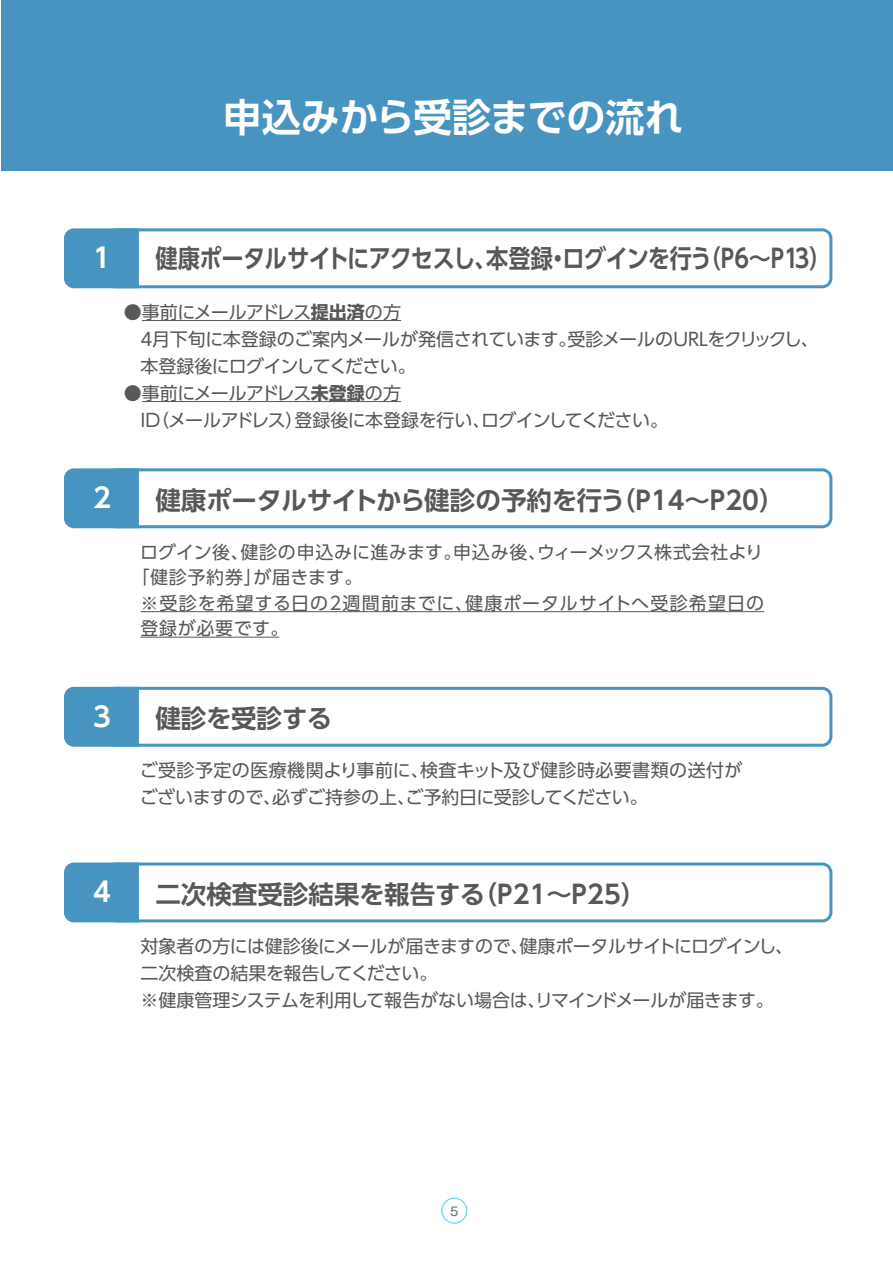
<style>
.page{position:relative;width:893px;height:1263px;background:#fff}
.page>*{position:absolute;margin:0;border:0;box-sizing:border-box;transform-origin:0 0}
.t1{font:700 39px "UD Shin Go Pro De";letter-spacing:-.005em;color:#fff}
.t2{font:700 27px "UD Shin Go Pro De";color:#fff}
.t3{font:700 25.5px "UD Shin Go Pro De";letter-spacing:-.015em;color:#57585a}
.t4{font:700 25.5px "UD Shin Go Pro De";letter-spacing:-.015em;color:#57585a;scale:.87 1}
.t5{font:18px/27px "UD Shin Go Pro";letter-spacing:-.03em;color:#57585a}
.t6{font:18px/27px "UD Shin Go Pro";letter-spacing:-.005em;color:#57585a}
.t7{font:18px/27px "UD Shin Go Pro";letter-spacing:-.025em;color:#57585a}
.t8{font:18px "UD Shin Go Pro";letter-spacing:.055em;color:#57585a}
.t9{font:18px "UD Shin Go Pro";letter-spacing:.04em;color:#57585a}
.t10{font:12px "Gothic MB101 Upr";color:#6c6d70}
.s1{font-weight:700}
</style>
<div class="page">
<div style="left:2px;top:0;width:891px;height:170px;background:#4794c0"></div>
<svg style="left:64px;top:228px;width:78px;height:61px;background:#529ac4"></svg>
<div style="left:106px;top:228px;width:726px;height:60px;border:3px solid #4794c0;border-radius:9px"></div>
<hr style="left:142px;top:320px;width:169px;height:1px;background:#57585a">
<hr style="left:311px;top:320px;width:54px;height:1px;background:#57585a">
<hr style="left:365px;top:320px;width:36px;height:1px;background:#57585a">
<hr style="left:142px;top:401px;width:169px;height:1px;background:#57585a">
<hr style="left:311px;top:401px;width:54px;height:1px;background:#57585a">
<hr style="left:365px;top:401px;width:36px;height:1px;background:#57585a">
<svg style="left:64px;top:468px;width:78px;height:61px;background:#529ac4"></svg>
<div style="left:106px;top:468px;width:726px;height:60px;border:3px solid #4794c0;border-radius:9px"></div>
<hr style="left:140px;top:611px;width:624px;height:1px;background:#57585a">
<hr style="left:140px;top:637px;width:139px;height:1px;background:#57585a">
<svg style="left:64px;top:686px;width:78px;height:61px;background:#529ac4"></svg>
<div style="left:106px;top:687px;width:726px;height:60px;border:3px solid #4794c0;border-radius:9px"></div>
<svg style="left:64px;top:862px;width:78px;height:61px;background:#529ac3"></svg>
<div style="left:106px;top:862px;width:726px;height:60px;border:3px solid #4794c0;border-radius:9px"></div>
<div style="left:441px;top:1198px;width:26px;height:25px;border:1px solid #6bcff6;border-radius:50%"></div>
<h1 class="t1" style="left:223px;top:86px;width:462px">申込みから受診までの流れ</h1>
<h2 class="t2" style="left:93px;top:236px;width:19px">1</h2>
<h3 class="t4" style="left:155px;top:238px;width:778px">健康ポータルサイトにアクセスし、本登録・ログインを行う（P6～P13）</h3>
<p class="t5" style="left:140px;top:298px;width:680px;text-indent:-16px">●事前にメールアドレス<span class="s1">提出済</span>の方<br>4月下旬に本登録のご案内メールが発信されています。受診メールのURLをクリックし、本登録後にログインしてください。</p>
<p class="t5" style="left:140px;top:379px;width:529px;text-indent:-17px">●事前にメールアドレス<span class="s1">未登録</span>の方<br>ID（メールアドレス）登録後に本登録を行い、ログインしてください。</p>
<h2 class="t2" style="left:93px;top:476px;width:19px">2</h2>
<h3 class="t3" style="left:155px;top:479px;width:631px">健康ポータルサイトから健診の予約を行う（P14～P20）</h3>
<p class="t6" style="left:140px;top:538px;width:625px">ログイン後、健診の申込みに進みます。申込み後、ウィーメックス株式会社より</p>
<p class="t9" style="left:131px;top:563px;width:232px">「健診予約券」が届きます。</p>
<p class="t8" style="left:140px;top:588px;width:625px">※受診を希望する日の2週間前までに、健康ポータルサイトへ受診希望日の</p>
<p class="t9" style="left:140px;top:614px;width:149px">登録が必要です。</p>
<h2 class="t2" style="left:93px;top:694px;width:19px">3</h2>
<h3 class="t3" style="left:155px;top:698px;width:178px">健診を受診する</h3>
<p class="t6" style="left:140px;top:756px;width:604px">ご受診予定の医療機関より事前に、検査キット及び健診時必要書類の送付がございますので、必ずご持参の上、ご予約日に受診してください。</p>
<h2 class="t2" style="left:93px;top:870px;width:19px">4</h2>
<h3 class="t3" style="left:155px;top:873px;width:492px">二次検査受診結果を報告する（P21～P25）</h3>
<p class="t7" style="left:140px;top:932px;width:654px">対象者の方には健診後にメールが届きますので、健康ポータルサイトにログインし、二次検査の結果を報告してください。<br>※健康管理システムを利用して報告がない場合は、リマインドメールが届きます。</p>
<p class="t10" style="left:450px;top:1201px;width:10px">5</p>
</div>
